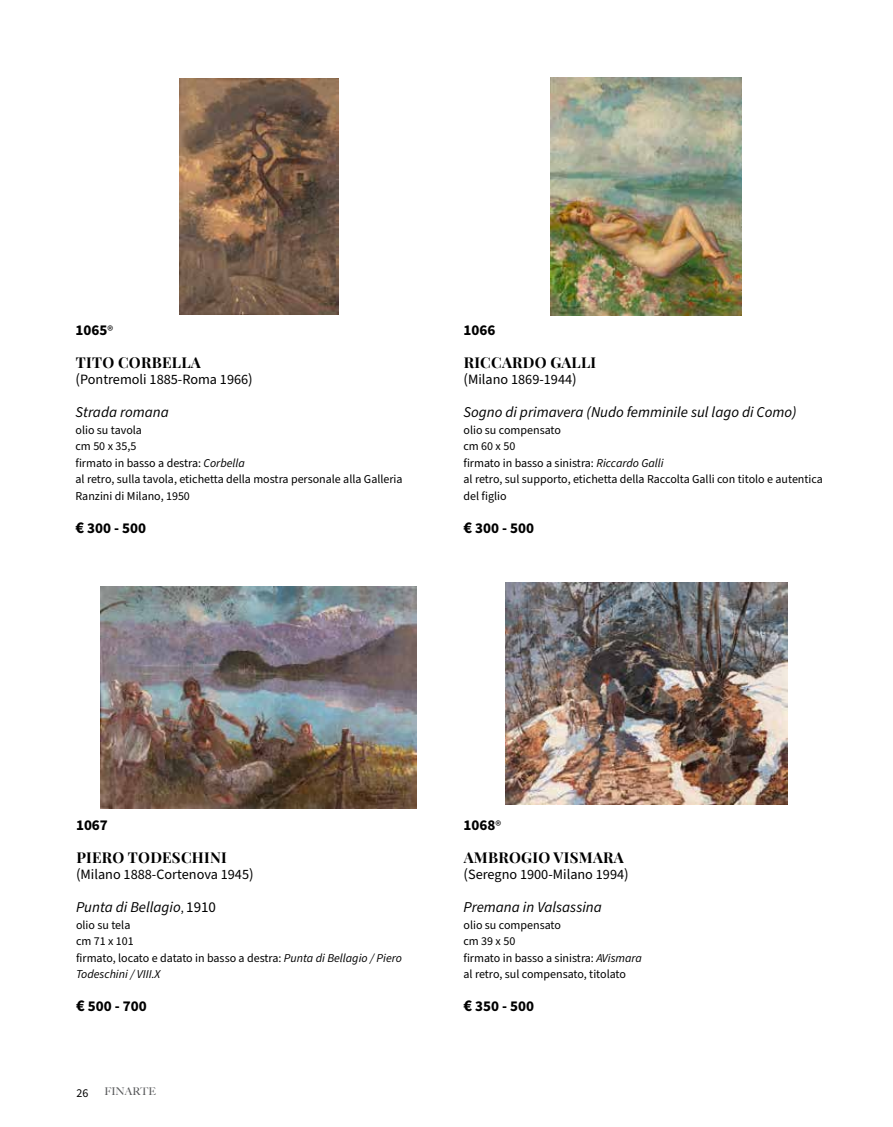
<style>
.page{position:relative;width:893px;height:1127px;background:#fff}
.page>*{position:absolute;margin:0;border:0;box-sizing:border-box;transform-origin:0 0}
.t1{font:italic 15px "Source Sans Pro";color:#000}
.t2{font:700 15px "Playfair Display";letter-spacing:.02em;color:#000}
.t3{font:700 15px "Source Sans Pro";color:#000}
.t4{font:14.25px "Source Sans Pro";color:#000}
.t5{font:12px/16.5px "Source Sans Pro";color:#000}
.t6{font:500 10.65px "Big Caslon";color:#58595b}
.s1{font-weight:400;font-size:13.5px}
.s2{font-size:15px}
.s3{font-style:italic}
.s4{font-size:16.5px}
.s5{font-style:normal;font-size:12px}
.s6{font-style:normal}
</style>
<div class="page">
<img style="left:180px;top:79px;width:158px;height:236px">
<img style="left:551px;top:77px;width:191px;height:238px">
<img style="left:100px;top:586px;width:317px;height:223px">
<img style="left:505px;top:583px;width:282px;height:222px">
<p class="t3" style="left:76px;top:319px;width:39px">1065<span class="s1">®</span></p>
<p class="t2" style="left:76px;top:350px;width:126px">TITO CORBELLA</p>
<p class="t4" style="left:76px;top:370px;width:179px"><span class="s2">(</span>Pontremoli 1885-Roma 1966<span class="s2">)</span></p>
<p class="t1" style="left:76px;top:402px;width:95px">Strada romana</p>
<p class="t5" style="left:76px;top:422px;width:329px">olio su tavola<br>cm 50 x 35,5<br>firmato in basso a destra: <span class="s3">Corbella<br></span>al retro, sulla tavola, etichetta della mostra personale alla Galleria<br>Ranzini di Milano, 1950</p>
<p class="t3" style="left:76px;top:517px;width:72px"><span class="s4">€</span> 300 - 500</p>
<p class="t3" style="left:463px;top:319px;width:33px">1066</p>
<p class="t2" style="left:464px;top:350px;width:134px">RICCARDO GALLI</p>
<p class="t4" style="left:463px;top:370px;width:115px"><span class="s2">(</span>Milano 1869-1944<span class="s2">)</span></p>
<p class="t1" style="left:463px;top:402px;width:335px">Sogno di primavera (Nudo femminile sul lago di Como)</p>
<p class="t5" style="left:463px;top:422px;width:361px">olio su compensato<br>cm 60 x 50<br>firmato in basso a sinistra: <span class="s3">Riccardo Galli<br></span>al retro, sul supporto, etichetta della Raccolta Galli con titolo e autentica del figlio</p>
<p class="t3" style="left:463px;top:517px;width:72px"><span class="s4">€</span> 300 - 500</p>
<p class="t3" style="left:76px;top:814px;width:33px">1067</p>
<p class="t2" style="left:76px;top:845px;width:152px">PIERO TODESCHINI</p>
<p class="t4" style="left:76px;top:865px;width:179px"><span class="s2">(</span>Milano 1888-Cortenova 1945<span class="s2">)</span></p>
<p class="t1" style="left:76px;top:897px;width:142px">Punta di Bellagio<span class="s5">,</span> <span class="s6">1910</span></p>
<p class="t5" style="left:76px;top:917px;width:327px">olio su tela<br>cm 71 x 101<br>firmato, locato e datato in basso a destra: <span class="s3">Punta di Bellagio / Piero<br>Todeschini / VIII.X</span></p>
<p class="t3" style="left:76px;top:996px;width:72px"><span class="s4">€</span> 500 - 700</p>
<p class="t5" style="left:77px;top:1085px;width:13px">26</p>
<p class="t6" style="left:104px;top:1083px;width:53px">FINARTE</p>
<p class="t3" style="left:463px;top:814px;width:39px">1068<span class="s1">®</span></p>
<p class="t2" style="left:464px;top:845px;width:161px">AMBROGIO VISMARA</p>
<p class="t4" style="left:463px;top:865px;width:167px"><span class="s2">(</span>Seregno 1900-Milano 1994<span class="s2">)</span></p>
<p class="t1" style="left:463px;top:897px;width:140px">Premana in Valsassina</p>
<p class="t5" style="left:463px;top:917px;width:180px">olio su compensato<br>cm 39 x 50<br>firmato in basso a sinistra: <span class="s3">AVismara </span>al retro, sul compensato, titolato</p>
<p class="t3" style="left:463px;top:996px;width:72px"><span class="s4">€</span> 350 - 500</p>
</div>
